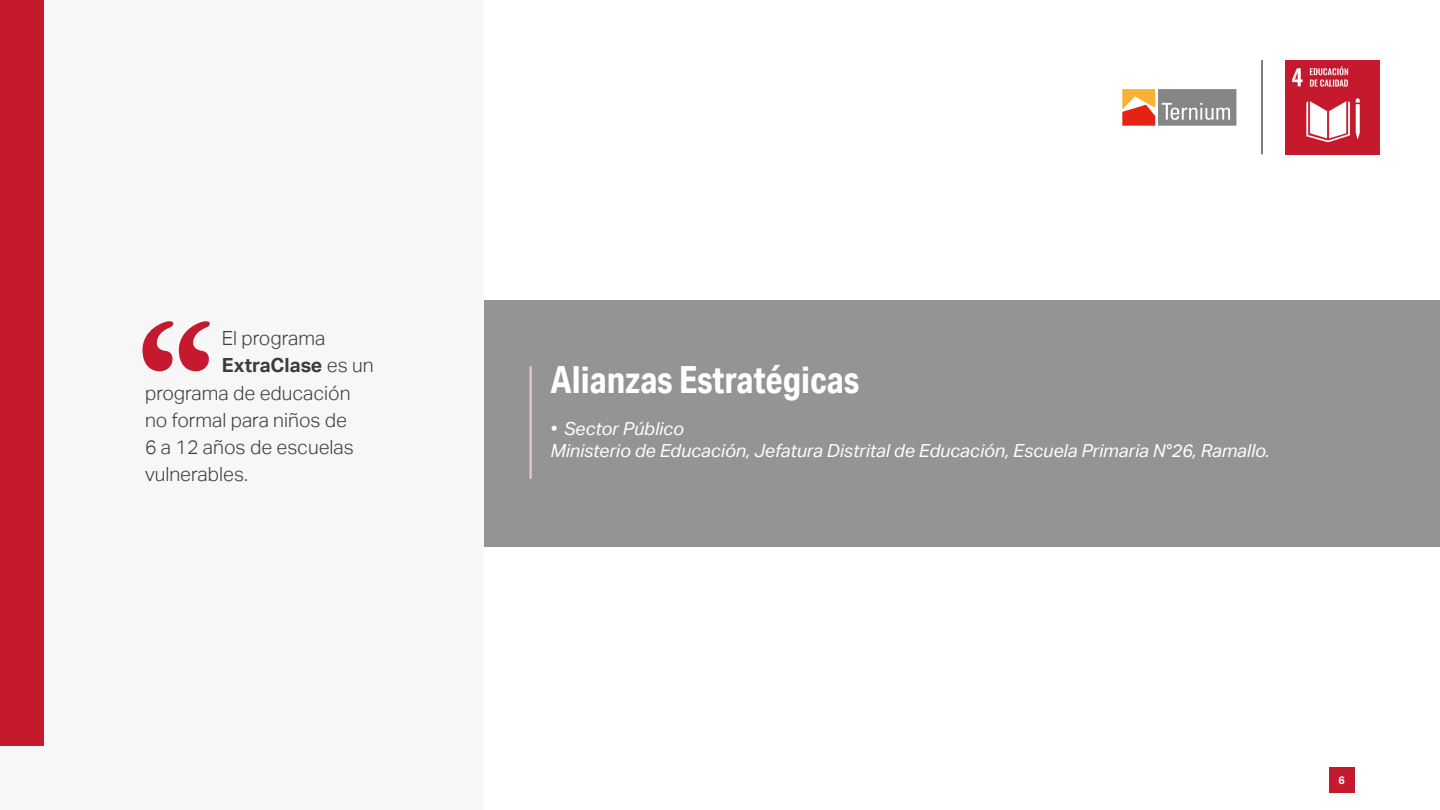
<style>
.page{position:relative;width:1440px;height:810px;background:#fff}
.page>*{position:absolute;margin:0;border:0;box-sizing:border-box;transform-origin:0 0}
.t1{font:700 37.5px "Aktiv Grotesk Cd";color:#fff}
.t2{font:300 19.5px "Aktiv Grotesk";color:#3c3c3b}
.t3{font:700 19.5px "Aktiv Grotesk";color:#3c3c3b}
.t4{font:italic 18px/21.8px "Aktiv Grotesk";color:#fff}
.t5{font:700 10.88px "Aktiv Grotesk";color:#fff}
.s1{font-weight:300}
</style>
<div class="page">
<div style="left:1329px;top:767px;width:25px;height:26px;background:#c5192d"></div>
<img style="left:1285px;top:60px;width:95px;height:95px">
<hr style="left:1262px;top:60px;width:1px;height:94px;background:#000">
<svg style="left:1122px;top:89px;width:114px;height:37px;background:#b39282"></svg>
<div style="left:0;top:0;width:484px;height:810px;background:#f7f7f7"></div>
<div style="left:0;top:0;width:44px;height:746px;background:#c5192d"></div>
<div style="left:484px;top:300px;width:956px;height:246px;background:#949494"></div>
<svg style="left:143px;top:321px;width:67px;height:50px"></svg>
<hr style="left:530px;top:366px;width:2px;height:113px;background:#f0c6ca">
<p class="t2" style="left:222px;top:327px;width:105px">El programa</p>
<p class="t3" style="left:222px;top:354px;width:153px">ExtraClase <span class="s1">es un</span></p>
<p class="t2" style="left:145px;top:381px;width:207px">programa de educación</p>
<p class="t2" style="left:145px;top:408px;width:204px">no formal para niños de</p>
<p class="t2" style="left:145px;top:435px;width:210px">6 a 12 años de escuelas</p>
<p class="t2" style="left:145px;top:462px;width:104px">vulnerables.</p>
<h1 class="t1" style="left:550px;top:357px;width:310px">Alianzas Estratégicas</h1>
<p class="t4" style="left:551px;top:418px;width:721px">• Sector Público<br>Ministerio de Educación, Jefatura Distrital de Educación, Escuela Primaria N°26, Ramallo.</p>
<p class="t5" style="left:1338px;top:774px;width:8px">6</p>
</div>
